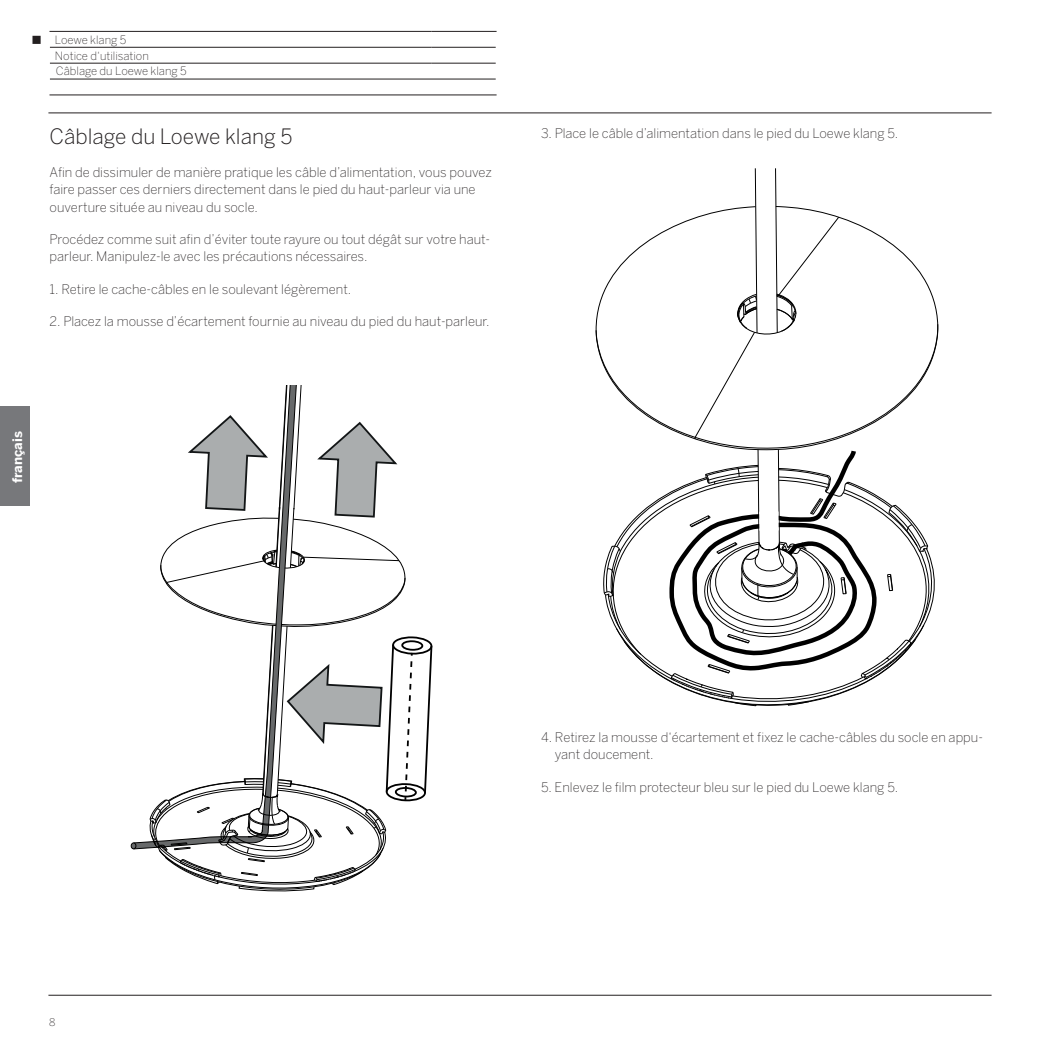
<style>
.page{position:relative;width:1042px;height:1042px;background:#fff}
.page>*{position:absolute;margin:0;border:0;box-sizing:border-box;transform-origin:0 0}
.t1{font:300 21px "Benton Sans";color:#231f20}
.t2{font:200 13.12px/17.5px "Benton Sans";color:#231f20}
.t3{font:700 13.12px "Benton Sans";color:#fff}
.t4{font:200 11.38px/15.9px "Benton Sans";color:#231f20}
.t5{font:200 10.5px "Benton Sans";color:#231f20}
</style>
<div class="page">
<hr style="left:48px;top:112px;width:943px;height:1px;background:#231f20">
<hr style="left:48px;top:994px;width:943px;height:1px;background:#231f20">
<div style="left:0;top:406px;width:30px;height:99px;background:#77787b"></div>
<hr style="left:49px;top:95px;width:447px;height:1px;background:#231f20">
<hr style="left:49px;top:31px;width:382px;height:1px;background:#231f20">
<hr style="left:50px;top:47px;width:381px;height:1px;background:#231f20">
<hr style="left:50px;top:63px;width:381px;height:1px;background:#231f20">
<hr style="left:50px;top:79px;width:445px;height:1px;background:#231f20">
<hr style="left:431px;top:63px;width:64px;height:1px;background:#231f20">
<hr style="left:431px;top:31px;width:65px;height:1px;background:#231f20">
<hr style="left:431px;top:47px;width:64px;height:1px;background:#231f20">
<svg style="left:423px;top:644px;width:10px;height:151px"></svg>
<div style="left:385px;top:782px;width:41px;height:19px;border:2px solid #000;border-radius:50%"></div>
<div style="left:392px;top:636px;width:40px;height:18px;border:2px solid #000;border-radius:50%"></div>
<div style="left:401px;top:640px;width:22px;height:10px;border:2px solid #000;border-radius:50%"></div>
<div style="left:395px;top:786px;width:22px;height:11px;border:2px solid #000;border-radius:50%"></div>
<svg style="left:131px;top:385px;width:282px;height:507px"></svg>
<svg style="left:595px;top:168px;width:344px;height:539px"></svg>
<div style="left:759px;top:511px;width:13px;height:19px;background:#fff"></div>
<div style="left:765px;top:511px;width:13px;height:19px;background:#fff"></div>
<p class="t4" style="left:55px;top:33px;width:95px">Loewe klang 5<br>Notice d‘utilisation</p>
<p class="t4" style="left:56px;top:64px;width:132px">Câblage du Loewe klang 5</p>
<h1 class="t1" style="left:50px;top:129px;width:244px">Câblage du Loewe klang 5</h1>
<p class="t2" style="left:50px;top:164px;width:444px">Afin de dissimuler de manière pratique les câble d’alimentation, vous pouvez faire passer ces derniers directement dans le pied du haut-parleur via une ouverture située au niveau du socle.</p>
<p class="t2" style="left:50px;top:231px;width:442px">Procédez comme suit afin d’éviter toute rayure ou tout dégât sur votre haut&shy;parleur. Manipulez-le avec les précautions nécessaires.</p>
<p class="t2" style="left:50px;top:281px;width:303px">1. Retire le cache-câbles en le soulevant légèrement.</p>
<p class="t2" style="left:50px;top:314px;width:441px">2. Placez la mousse d’écartement fournie au niveau du pied du haut-parleur.</p>
<p class="t3" style="left:12px;top:483px;width:54px;rotate:-90deg">français</p>
<p class="t2" style="left:541px;top:126px;width:358px">3. Place le câble d’alimentation dans le pied du Loewe klang 5.</p>
<p class="t5" style="left:49px;top:1018px;width:8px">8</p>
<p class="t2" style="left:555px;top:729px;width:429px;text-indent:-14px">4. Retirez la mousse d‘écartement et fixez le cache-câbles du socle en appu&shy;yant doucement.</p>
<p class="t2" style="left:541px;top:779px;width:358px">5. Enlevez le film protecteur bleu sur le pied du Loewe klang 5.</p>
</div>
